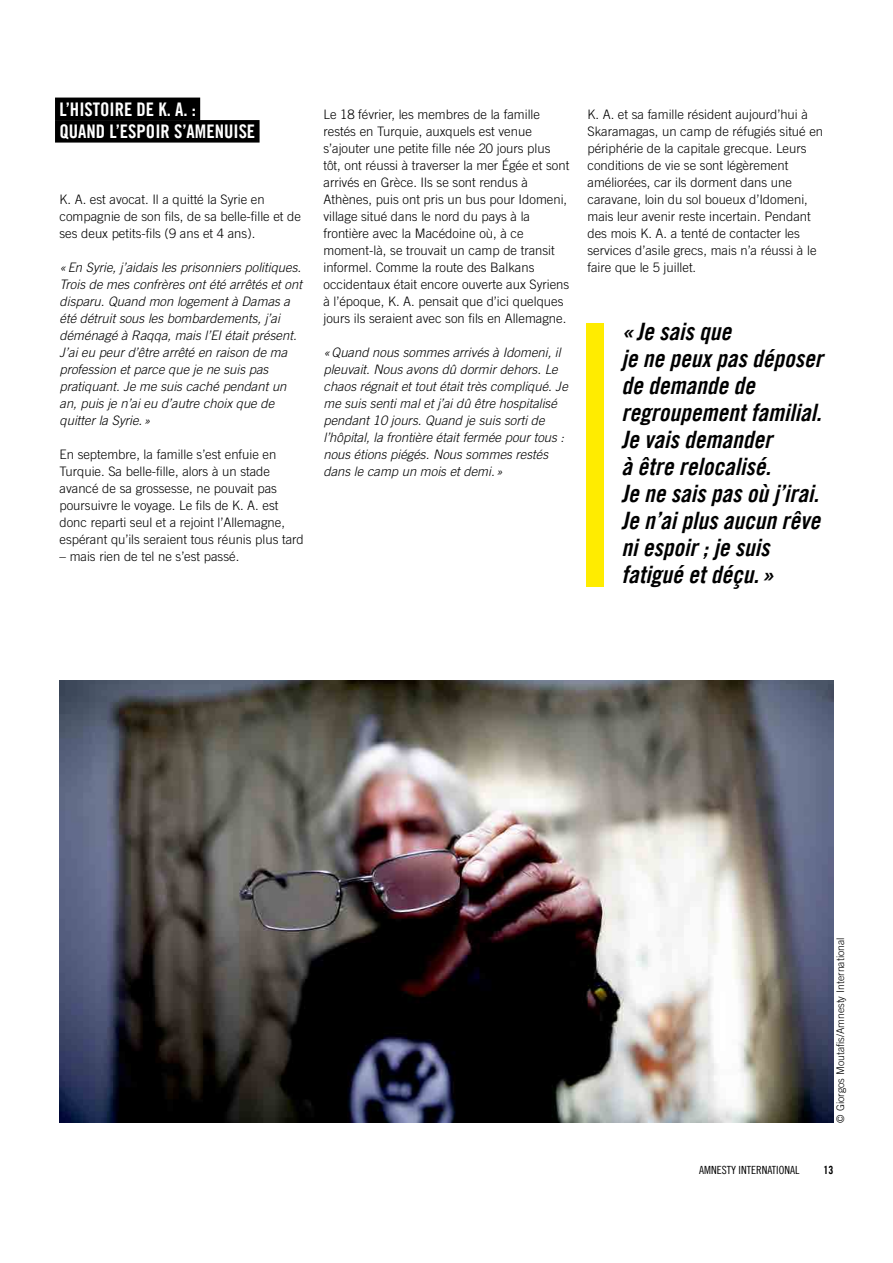
<style>
.page{position:relative;width:893px;height:1263px;background:#fff}
.page>*{position:absolute;margin:0;border:0;box-sizing:border-box;transform-origin:0 0}
.t1{font:24px/27px "Amnesty Trade Gothic Bd Cn 20 Ob";color:#000}
.t2{font:18.75px/22.5px "Amnesty Trade Gothic Bd Cn 20";color:#fff}
.t3{font:300 13.05px/17px "Amnesty Trade Gothic";color:#000}
.t4{font:italic 300 13.05px/17px "Amnesty Trade Gothic";color:#000}
.t5{font:11.25px "Amnesty Trade Gothic Cn 18";color:#000}
.t6{font:11.25px "Amnesty Trade Gothic Bd Cn 20";color:#000}
.t7{font:300 10.5px "Amnesty Trade Gothic";color:#000}
</style>
<div class="page">
<div style="left:55px;top:98px;width:145px;height:22px;background:#000"></div>
<div style="left:55px;top:120px;width:205px;height:23px;background:#000"></div>
<img style="left:60px;top:680px;width:773px;height:443px">
<div style="left:587px;top:323px;width:17px;height:264px;background:#ffec00"></div>
<h2 class="t2" style="left:60px;top:98px;width:197px">L’HISTOIRE DE K. A. :<br>QUAND L’ESPOIR S’AMENUISE</h2>
<p class="t3" style="left:60px;top:191px;width:243px">K. A. est avocat. Il a quitté la Syrie en compagnie de son fils, de sa belle-fille et de ses deux petits-fils (9 ans et 4 ans).</p>
<p class="t4" style="left:60px;top:259px;width:244px">«En Syrie, j’aidais les prisonniers politiques.<br>Trois de mes confrères ont été arrêtés et ont disparu. Quand mon logement à Damas a été détruit sous les bombardements, j’ai déménagé à Raqqa, mais l’EI était présent.<br>J’ai eu peur d’être arrêté en raison de ma profession et parce que je ne suis pas pratiquant. Je me suis caché pendant un an, puis je n’ai eu d’autre choix que de quitter la Syrie.»</p>
<p class="t3" style="left:60px;top:446px;width:246px">En septembre, la famille s’est enfuie en Turquie. Sa belle-fille, alors à un stade avancé de sa grossesse, ne pouvait pas poursuivre le voyage. Le fils de K. A. est donc reparti seul et a rejoint l’Allemagne, espérant qu’ils seraient tous réunis plus tard</p>
<p class="t3" style="left:60px;top:548px;width:181px">– mais rien de tel ne s’est passé.</p>
<p class="t3" style="left:323px;top:106px;width:247px">Le 18 février, les membres de la famille restés en Turquie, auxquels est venue s’ajouter une petite fille née 20 jours plus tôt, ont réussi à traverser la mer Égée et sont arrivés en Grèce. Ils se sont rendus à Athènes, puis ont pris un bus pour Idomeni, village situé dans le nord du pays à la frontière avec la Macédoine où, à ce moment-là, se trouvait un camp de transit informel. Comme la route des Balkans occidentaux était encore ouverte aux Syriens à l’époque, K. A. pensait que d’ici quelques jours ils seraient avec son fils en Allemagne.</p>
<p class="t4" style="left:323px;top:344px;width:246px">«Quand nous sommes arrivés à Idomeni, il pleuvait. Nous avons dû dormir dehors. Le chaos régnait et tout était très compliqué. Je me suis senti mal et j’ai dû être hospitalisé pendant 10 jours. Quand je suis sorti de l’hôpital, la frontière était fermée pour tous : nous étions piégés. Nous sommes restés dans le camp un mois et demi. »</p>
<p class="t3" style="left:587px;top:106px;width:237px">K. A. et sa famille résident aujourd’hui à Skaramagas, un camp de réfugiés situé en périphérie de la capitale grecque. Leurs conditions de vie se sont légèrement améliorées, car ils dorment dans une caravane, loin du sol boueux d’Idomeni, mais leur avenir reste incertain. Pendant des mois K. A. a tenté de contacter les services d’asile grecs, mais n’a réussi à le faire que le 5 juillet.</p>
<h1 class="t1" style="left:621px;top:318px;width:203px">«Je sais que<br>je ne peux pas déposer de demande de regroupement familial.<br>Je vais demander<br>à être relocalisé.<br>Je ne sais pas où j’irai.<br>Je n’ai plus aucun rêve ni espoir ; je suis fatigué et déçu.»</h1>
<p class="t7" style="left:834px;top:1123px;width:187px;rotate:-90deg">© Giorgos Moutafis/Amnesty International</p>
<p class="t5" style="left:699px;top:1163px;width:102px">AMNESTY INTERNATIONAL</p>
<p class="t6" style="left:823px;top:1163px;width:11px">13</p>
</div>
